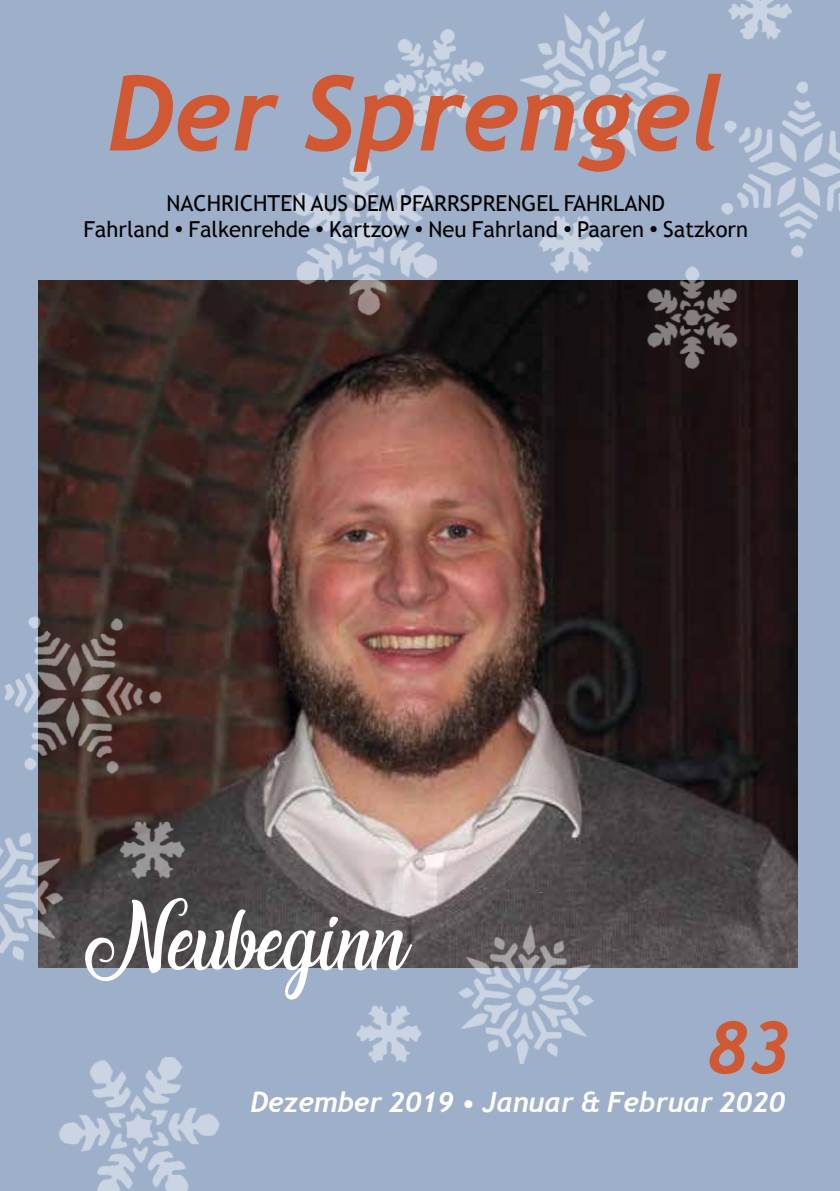
<style>
.page{position:relative;width:840px;height:1191px;background:#fff}
.page>*{position:absolute;margin:0;border:0;box-sizing:border-box;transform-origin:0 0}
.t1{font:italic 700 104px "Trebuchet";color:#d05933}
.t2{font:italic 700 72px "Trebuchet";color:#d05933}
.t3{font:64.4px "Laughing and Smiling";color:#fff}
.t4{font:italic 700 28px "Trebuchet";color:#fff}
.t5{font:22px/26.4px "Trebuchet MS";color:#000;text-align:center}
.s1{font-style:inherit}
</style>
<div class="page">
<div style="left:0;top:0;width:839px;height:1191px;background:#9dafc9"></div>
<img style="left:38px;top:281px;width:759px;height:686px">
<img style="left:223px;top:0;width:616px;height:377px">
<img style="left:0;top:536px;width:247px;height:655px">
<img style="left:454px;top:892px;width:153px;height:171px">
<img style="left:92px;top:790px;width:102px;height:129px">
<img style="left:332px;top:958px;width:102px;height:105px">
<h1 class="t1" style="left:107px;top:50px;width:617px">Der Sprengel</h1>
<p class="t5" style="left:83px;top:190px;width:666px"><span class="s1">NACHRICHTEN AUS DEM PFARRSPRENGEL FAHRLAND<br></span>Fahrland <sup>●</sup> Falkenrehde <sup>●</sup> Kartzow <sup>●</sup> Neu Fahrland <sup>●</sup> Paaren <sup>●</sup> Satzkorn</p>
<h3 class="t3" style="left:82px;top:894px;width:328px">Neubeginn</h3>
<h2 class="t2" style="left:706px;top:1003px;width:86px">83</h2>
<p class="t4" style="left:250px;top:1085px;width:536px">Dezember 2019 • Januar &amp; Februar 2020</p>
</div>
